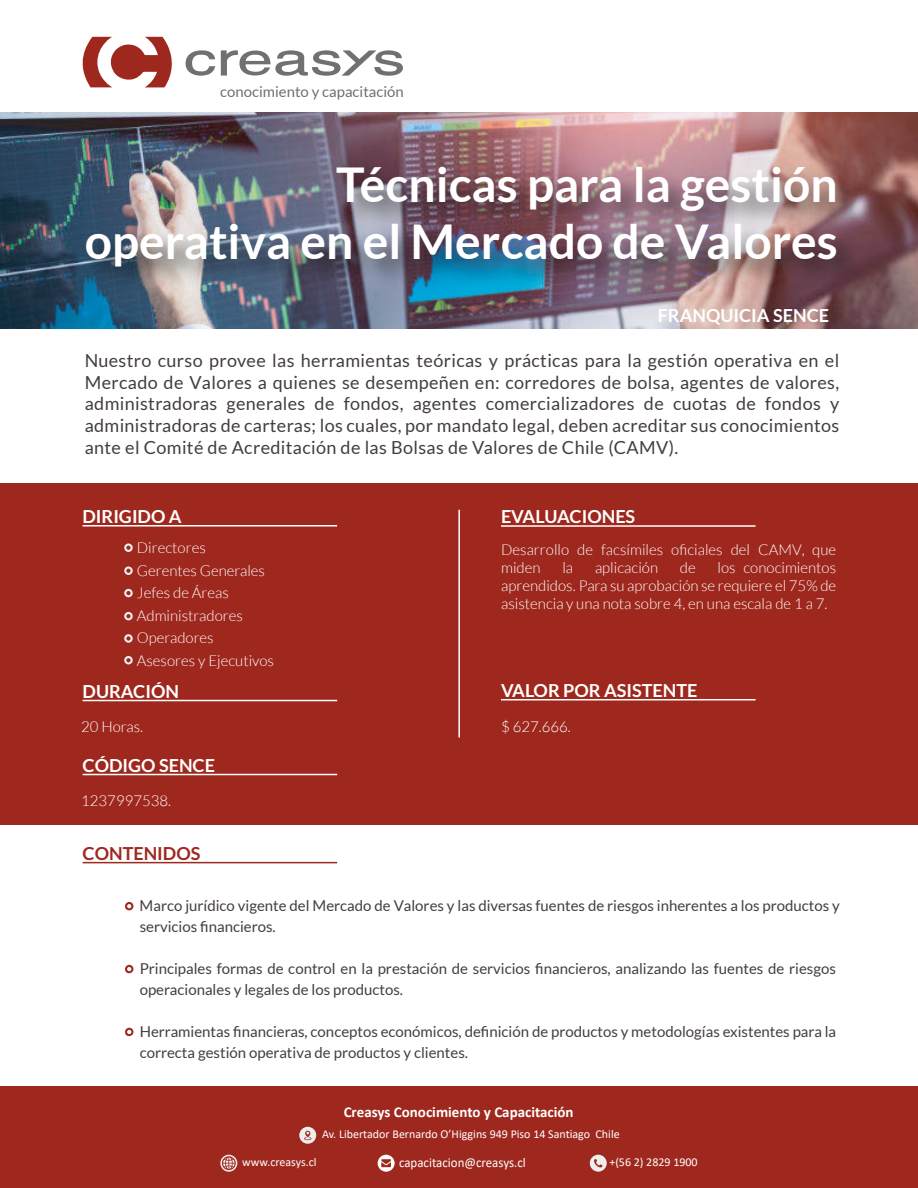
<style>
.page{position:relative;width:918px;height:1188px;background:#fff}
.page>*{position:absolute;margin:0;border:0;box-sizing:border-box;transform-origin:0 0}
.t1{font:700 48px/57.6px "Lato";color:#fff;text-align:right}
.t2{font:18px/21.6px "Lato";letter-spacing:.02em;color:#443d41;text-align:justify}
.t3{font:700 18px "Lato";color:#fff}
.t4{font:700 18px "Lato";color:#9e291f}
.t5{font:15px/21px "Lato";color:#443d41}
.t6{font:300 15px/22.5px "Lato";color:#fff}
.t7{font:700 15px "Calibri";color:#fff}
.t8{font:14.85px "Lato";color:#716f6f}
.t9{font:13.5px "Calibri";color:#fff;scale:.96 1}
.t10{font:12px "Calibri";color:#fff}
.s1{font-family:"Myriad Pro"}
</style>
<div class="page">
<img style="left:0;top:113px;width:918px;height:216px">
<hr style="left:83px;top:862px;width:254px;height:1px;background:#9e291f">
<div style="left:0;top:483px;width:918px;height:342px;background:#9f281e"></div>
<div style="left:0;top:1086px;width:918px;height:102px;background:#9f281e"></div>
<hr style="left:83px;top:700px;width:254px;height:1px;background:#fff">
<hr style="left:83px;top:774px;width:254px;height:1px;background:#fff">
<hr style="left:83px;top:525px;width:254px;height:2px;background:#fff">
<hr style="left:458px;top:510px;width:2px;height:227px;background:#fff">
<svg style="left:299px;top:1127px;width:17px;height:17px"></svg>
<svg style="left:378px;top:1155px;width:17px;height:17px"></svg>
<svg style="left:381px;top:1159px;width:10px;height:8px"></svg>
<svg style="left:220px;top:1155px;width:17px;height:17px"></svg>
<div style="left:590px;top:1155px;width:17px;height:17px;background:#eee;border-radius:50%"></div>
<svg style="left:594px;top:1159px;width:8px;height:8px"></svg>
<hr style="left:501px;top:699px;width:255px;height:1px;background:#fff">
<svg style="left:124px;top:566px;width:9px;height:9px"></svg>
<svg style="left:124px;top:543px;width:9px;height:9px"></svg>
<svg style="left:124px;top:612px;width:9px;height:8px"></svg>
<svg style="left:124px;top:589px;width:9px;height:8px"></svg>
<svg style="left:124px;top:656px;width:9px;height:8px"></svg>
<svg style="left:124px;top:634px;width:9px;height:9px"></svg>
<img style="left:73px;top:148px;width:807px;height:153px">
<hr style="left:501px;top:525px;width:255px;height:2px;background:#fff">
<svg style="left:185px;top:50px;width:30px;height:26px"></svg>
<svg style="left:221px;top:50px;width:182px;height:26px"></svg>
<svg style="left:82px;top:37px;width:90px;height:50px"></svg>
<svg style="left:125px;top:902px;width:8px;height:9px"></svg>
<svg style="left:125px;top:965px;width:8px;height:9px"></svg>
<svg style="left:125px;top:1028px;width:8px;height:9px"></svg>
<p class="t8" style="left:220px;top:83px;width:185px">conocimiento y capacitación</p>
<h1 class="t1" style="left:85px;top:155px;width:755px">Técnicas para la gestión<br>operativa en el Mercado de Valores</h1>
<p class="t3" style="left:658px;top:305px;width:173px">FRANQUICIA SENCE</p>
<p class="t2" style="left:85px;top:350px;width:756px">Nuestro curso provee las herramientas teóricas y prácticas para la gestión operativa en el Mercado de Valores a quienes se desempeñen en: corredores de bolsa, agentes de valores, administradoras generales de fondos, agentes comercializadores de cuotas de fondos y administradoras de carteras; los cuales, por mandato legal, deben acreditar sus conocimientos ante el Comité de Acreditación de las Bolsas de Valores de Chile (CAMV).</p>
<p class="t3" style="left:82px;top:506px;width:101px">DIRIGIDO A</p>
<p class="t6" style="left:137px;top:537px;width:139px">Directores<br>Gerentes Generales<br>Jefes de Áreas<br>Administradores<br>Operadores<br>Asesores y Ejecutivos</p>
<p class="t3" style="left:83px;top:681px;width:98px">DURACIÓN</p>
<p class="t6" style="left:81px;top:715px;width:64px">20 Horas.</p>
<p class="t3" style="left:83px;top:755px;width:134px">CÓDIGO SENCE</p>
<p class="t6" style="left:81px;top:789px;width:91px">1237997538.</p>
<p class="t4" style="left:83px;top:843px;width:119px">CONTENIDOS</p>
<p class="t3" style="left:501px;top:506px;width:136px">EVALUACIONES</p>
<p class="t6" style="left:501px;top:540px;width:337px;line-height:18px">Desarrollo de facsímiles oficiales del CAMV, que miden</p>
<p class="t6" style="left:501px;top:558px;width:337px;line-height:18px;text-align:justify;text-indent:216px">los conocimientos aprendidos. Para su aprobación se requiere el 75% de asistencia y una nota sobre 4, en una escala de 1 a 7.</p>
<p class="t6" style="left:562px;top:556px;width:12px">la</p>
<p class="t6" style="left:595px;top:556px;width:65px">aplicación</p>
<p class="t6" style="left:680px;top:556px;width:17px">de</p>
<p class="t3" style="left:501px;top:680px;width:198px">VALOR POR ASISTENTE</p>
<p class="t6" style="left:501px;top:715px;width:71px">$ 627.666.</p>
<p class="t5" style="left:140px;top:895px;width:702px">Marco jurídico vigente del Mercado de Valores y las diversas fuentes de riesgos inherentes a los productos y servicios financieros.</p>
<p class="t5" style="left:140px;top:958px;width:698px">Principales formas de control en la prestación de servicios financieros, analizando las fuentes de riesgos operacionales y legales de los productos.</p>
<p class="t5" style="left:140px;top:1021px;width:698px">Herramientas financieras, conceptos económicos, definición de productos y metodologías existentes para la correcta gestión operativa de productos y clientes.</p>
<p class="t7" style="left:344px;top:1101px;width:231px">Creasys Conocimiento y Capacitación</p>
<p class="t10" style="left:322px;top:1126px;width:299px">Av. Libertador Bernardo O’Higgins 949 Piso 14 San<span class="s1">ti</span>ago Chile</p>
<p class="t10" style="left:242px;top:1154px;width:76px">www.creasys.cl</p>
<p class="t9" style="left:399px;top:1153px;width:134px">capacitacion@creasys.cl</p>
<p class="t10" style="left:609px;top:1154px;width:90px">+(56 2) 2829 1900</p>
</div>
